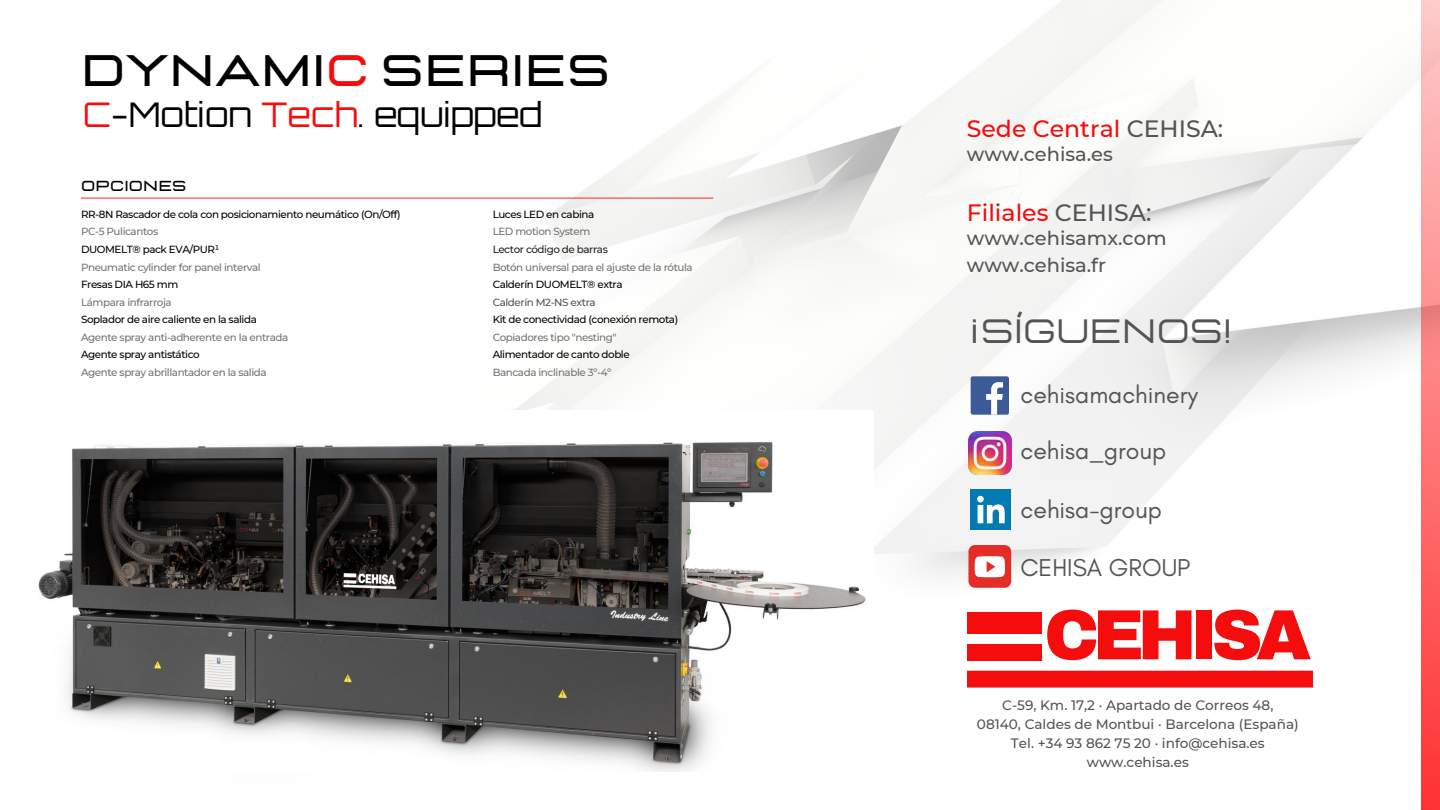
<style>
.page{position:relative;width:1440px;height:810px;background:#fff}
.page>*{position:absolute;margin:0;border:0;box-sizing:border-box;transform-origin:0 0}
.t1{font:900 71.1px "Archivo";letter-spacing:-.09em;color:#f50c0c}
.t2{font:700 43.9px "Lastica";letter-spacing:.01em;color:#000}
.t3{font:300 34.1px "Orbitron";color:#000}
.t4{font:33.6px "Lastica";color:#545454}
.t5{font:24.8px "Glacial Indifference";color:#545454}
.t6{font:500 23.6px "Montserrat";color:#f50c0c}
.t7{font:500 19.5px/27.1px "Montserrat";color:#545454}
.t8{font:700 14.5px "Lastica";letter-spacing:.01em;color:#000}
.t9{font:500 13.6px/19px "Montserrat";color:#545454;text-align:center}
.t10{font:500 10.3px "Montserrat";letter-spacing:-.04em;color:#000}
.t11{font:500 10.3px "Montserrat";letter-spacing:-.04em;color:#737373}
.t12{font:500 10.3px "Montserrat";letter-spacing:-.04em;color:#222}
.t13{font:500 10.3px "Montserrat";letter-spacing:-.04em;color:#545454}
.s1{color:#f50c0c}
.s2{color:#545454}
</style>
<div class="page">
<img style="left:81px;top:0;width:1340px;height:671px">
<svg style="left:81px;top:198px;width:632px;height:1px"></svg>
<img style="left:38px;top:410px;width:836px;height:362px">
<div style="left:971px;top:489px;width:40px;height:41px;background:#027bb5"></div>
<svg style="left:977px;top:496px;width:28px;height:27px"></svg>
<div style="left:971px;top:376px;width:38px;height:39px;background:#3d5a98;border-radius:2px"></div>
<svg style="left:986px;top:382px;width:17px;height:33px"></svg>
<div style="left:968px;top:545px;width:43px;height:43px;background:#e52d27;border-radius:6px"></div>
<svg style="left:975px;top:556px;width:30px;height:21px"></svg>
<img style="left:968px;top:431px;width:43px;height:43px">
<div style="left:967px;top:644px;width:74px;height:17px;background:#f50c0c"></div>
<div style="left:967px;top:612px;width:74px;height:22px;background:#f50c0c"></div>
<div style="left:967px;top:671px;width:346px;height:17px;background:#f50c0c"></div>
<img style="left:1421px;top:0;width:19px;height:810px">
<h2 class="t2" style="left:81px;top:49px;width:531px">DYNAMI<span class="s1">C</span> SERIES</h2>
<h3 class="t3" style="left:83px;top:102px;width:461px"><span class="s1">C</span>-Motion <span class="s1">Tech</span>. equipped</h3>
<h3 class="t8" style="left:81px;top:178px;width:107px">OPCIONES</h3>
<p class="t10" style="left:81px;top:208px;width:321px">RR-8N Rascador de cola con posicionamiento neumático (On/Off)</p>
<p class="t11" style="left:81px;top:225px;width:79px">PC-5 Pulicantos</p>
<p class="t10" style="left:81px;top:243px;width:140px">DUOMELT® pack EVA/PUR¹</p>
<p class="t11" style="left:81px;top:261px;width:181px">Pneumatic cylinder for panel interval</p>
<p class="t10" style="left:81px;top:278px;width:99px">Fresas DIA H65 mm</p>
<p class="t11" style="left:81px;top:296px;width:92px">Lámpara infrarroja</p>
<p class="t10" style="left:81px;top:313px;width:177px">Soplador de aire caliente en la salida</p>
<p class="t11" style="left:81px;top:331px;width:209px">Agente spray anti-adherente en la entrada</p>
<p class="t10" style="left:81px;top:348px;width:120px">Agente spray antistático</p>
<p class="t11" style="left:81px;top:366px;width:187px">Agente spray abrillantador en la salida</p>
<p class="t10" style="left:493px;top:208px;width:103px">Luces LED en cabina</p>
<p class="t11" style="left:493px;top:225px;width:99px">LED motion System</p>
<p class="t12" style="left:493px;top:243px;width:117px">Lector código de barras</p>
<p class="t11" style="left:493px;top:261px;width:202px">Botón universal para el ajuste de la rótula</p>
<p class="t10" style="left:493px;top:278px;width:131px">Calderín DUOMELT® extra</p>
<p class="t13" style="left:493px;top:296px;width:105px">Calderín M2-NS extra</p>
<p class="t10" style="left:493px;top:313px;width:187px">Kit de conectividad (conexión remota)</p>
<p class="t11" style="left:493px;top:331px;width:125px">Copiadores tipo "nesting"</p>
<p class="t10" style="left:493px;top:348px;width:139px">Alimentador de canto doble</p>
<p class="t11" style="left:493px;top:366px;width:120px">Bancada inclinable 3º-4º</p>
<h3 class="t6" style="left:967px;top:114px;width:258px">Sede Central <span class="s2">CEHISA:</span></h3>
<h3 class="t7" style="left:967px;top:140px;width:148px">www.cehisa.es</h3>
<h3 class="t6" style="left:967px;top:198px;width:186px">Filiales <span class="s2">CEHISA:</span></h3>
<h3 class="t7" style="left:967px;top:225px;width:201px">www.cehisamx.com www.cehisa.fr</h3>
<h3 class="t4" style="left:970px;top:315px;width:264px">¡SÍGUENOS!</h3>
<h3 class="t5" style="left:1021px;top:379px;width:179px">cehisamachinery</h3>
<h3 class="t5" style="left:1021px;top:436px;width:147px">cehisa_group</h3>
<h3 class="t5" style="left:1021px;top:495px;width:143px">cehisa-group</h3>
<h3 class="t5" style="left:1021px;top:553px;width:171px">CEHISA GROUP</h3>
<h1 class="t1" style="left:1044px;top:597px;width:269px">CEHISA</h1>
<h3 class="t9" style="left:977px;top:696px;width:323px">C-59, Km. 17,2 · Apartado de Correos 48,<br>08140, Caldes de Montbui · Barcelona (España)<br>Tel. +34 93 862 75 20 · info@cehisa.es www.cehisa.es</h3>
</div>
